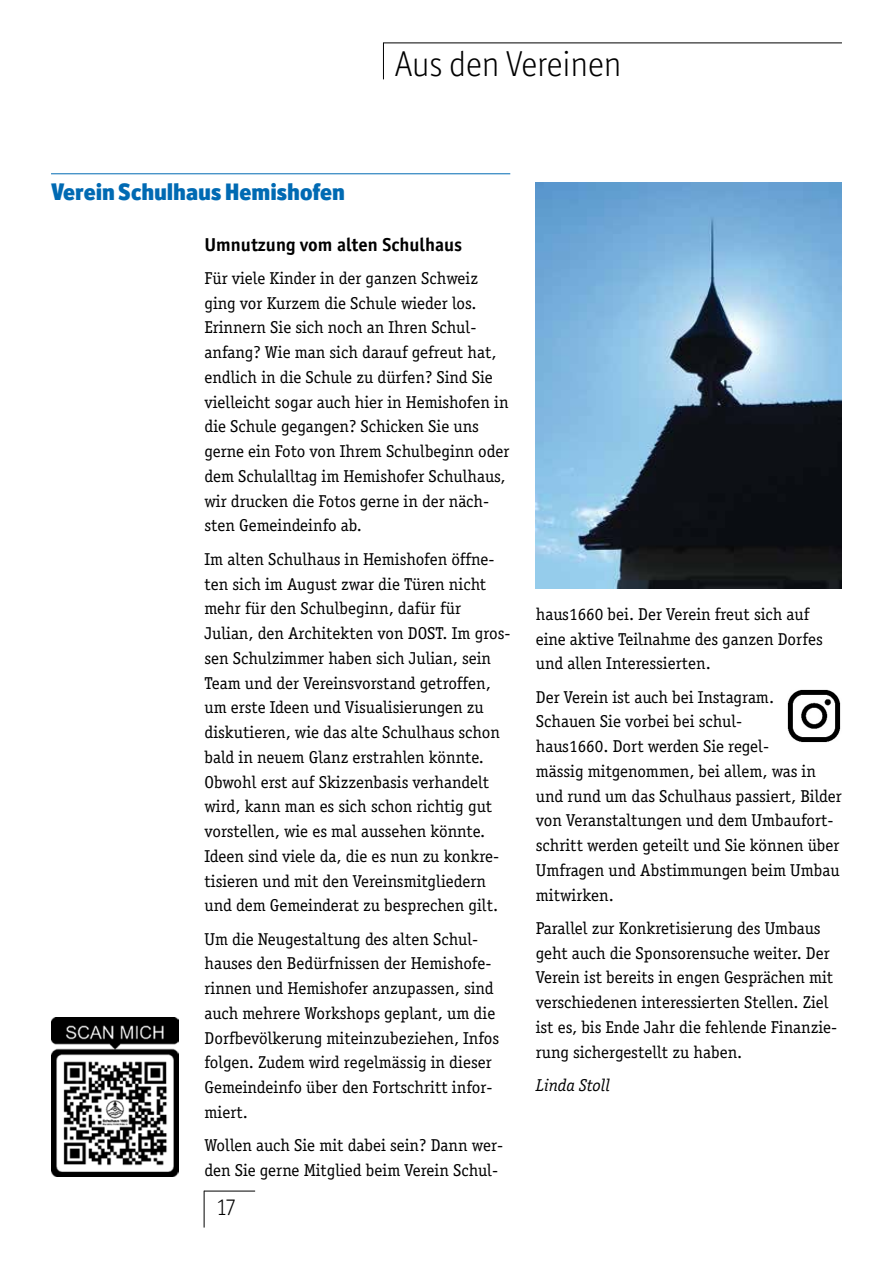
<style>
.page{position:relative;width:893px;height:1263px;background:#fff}
.page>*{position:absolute;margin:0;border:0;box-sizing:border-box;transform-origin:0 0}
.t1{font:300 36px "Officina Display ITC Std";color:#000}
.t2{font:900 24px "Officina Display ITC Std";letter-spacing:.02em;color:#006ab3}
.t3{font:300 24px "Officina Display ITC Std";color:#000}
.t4{font:700 18.75px "Officina Sans Std";color:#000}
.t5{font:17.25px/24.8px "Officina Serif Std";color:#000}
.t6{font:italic 17.25px "Officina Serif Std";color:#000}
</style>
<div class="page">
<hr style="left:204px;top:1191px;width:51px;height:1px;background:#000">
<hr style="left:204px;top:1191px;width:1px;height:36px;background:#000">
<hr style="left:383px;top:43px;width:459px;height:1px;background:#000">
<hr style="left:383px;top:43px;width:1px;height:36px;background:#000">
<img style="left:51px;top:1017px;width:128px;height:159px">
<img style="left:788px;top:689px;width:53px;height:53px">
<hr style="left:51px;top:173px;width:459px;height:1px;background:#006ab3">
<img style="left:536px;top:183px;width:306px;height:406px">
<h2 class="t2" style="left:51px;top:178px;width:295px">Verein Schulhaus Hemishofen</h2>
<h1 class="t1" style="left:395px;top:43px;width:228px">Aus den Vereinen</h1>
<p class="t4" style="left:204px;top:233px;width:259px">Umnutzung vom alten Schulhaus</p>
<p class="t5" style="left:204px;top:266px;width:307px">Für viele Kinder in der ganzen Schweiz ging vor Kurzem die Schule wieder los.<br>Erinnern Sie sich noch an Ihren Schul&shy;anfang? Wie man sich darauf gefreut hat, endlich in die Schule zu dürfen? Sind Sie vielleicht sogar auch hier in Hemishofen in die Schule gegangen? Schicken Sie uns gerne ein Foto von Ihrem Schulbeginn oder dem Schulalltag im Hemishofer Schulhaus, wir drucken die Fotos gerne in der näch&shy;sten Gemeindeinfo ab.</p>
<p class="t5" style="left:204px;top:546px;width:308px">Im alten Schulhaus in Hemishofen öffne&shy;ten sich im August zwar die Türen nicht mehr für den Schulbeginn, dafür für Julian, den Architekten von DOST. Im gros&shy;sen Schulzimmer haben sich Julian, sein Team und der Vereinsvorstand getroffen, um erste Ideen und Visualisierungen zu diskutieren, wie das alte Schulhaus schon bald in neuem Glanz erstrahlen könnte.<br>Obwohl erst auf Skizzenbasis verhandelt wird, kann man es sich schon richtig gut vorstellen, wie es mal aussehen könnte.<br>Ideen sind viele da, die es nun zu konkre&shy;tisieren und mit den Vereinsmitgliedern und dem Gemeinderat zu besprechen gilt.</p>
<p class="t5" style="left:204px;top:926px;width:296px">Um die Neugestaltung des alten Schul&shy;hauses den Bedürfnissen der Hemishofe&shy;rinnen und Hemishofer anzupassen, sind auch mehrere Workshops geplant, um die Dorfbevölkerung miteinzubeziehen, Infos folgen. Zudem wird regelmässig in dieser Gemeindeinfo über den Fortschritt infor&shy;miert.</p>
<p class="t5" style="left:204px;top:1133px;width:300px">Wollen auch Sie mit dabei sein? Dann wer&shy;den Sie gerne Mitglied beim Verein Schul-</p>
<h2 class="t3" style="left:217px;top:1192px;width:21px">17</h2>
<p class="t5" style="left:536px;top:602px;width:288px">haus1660 bei. Der Verein freut sich auf eine aktive Teilnahme des ganzen Dorfes und allen Interessierten.</p>
<p class="t5" style="left:536px;top:684px;width:308px">Der Verein ist auch bei Instagram.<br>Schauen Sie vorbei bei schul-<br>haus1660. Dort werden Sie regel-<br>mässig mitgenommen, bei allem, was in und rund um das Schulhaus passiert, Bilder von Veranstaltungen und dem Umbaufort&shy;schritt werden geteilt und Sie können über Umfragen und Abstimmungen beim Umbau mitwirken.</p>
<p class="t5" style="left:536px;top:916px;width:303px">Parallel zur Konkretisierung des Umbaus geht auch die Sponsorensuche weiter. Der Verein ist bereits in engen Gesprächen mit verschiedenen interessierten Stellen. Ziel ist es, bis Ende Jahr die fehlende Finanzie&shy;rung sichergestellt zu haben.</p>
<p class="t6" style="left:536px;top:1075px;width:76px">Linda Stoll</p>
</div>
